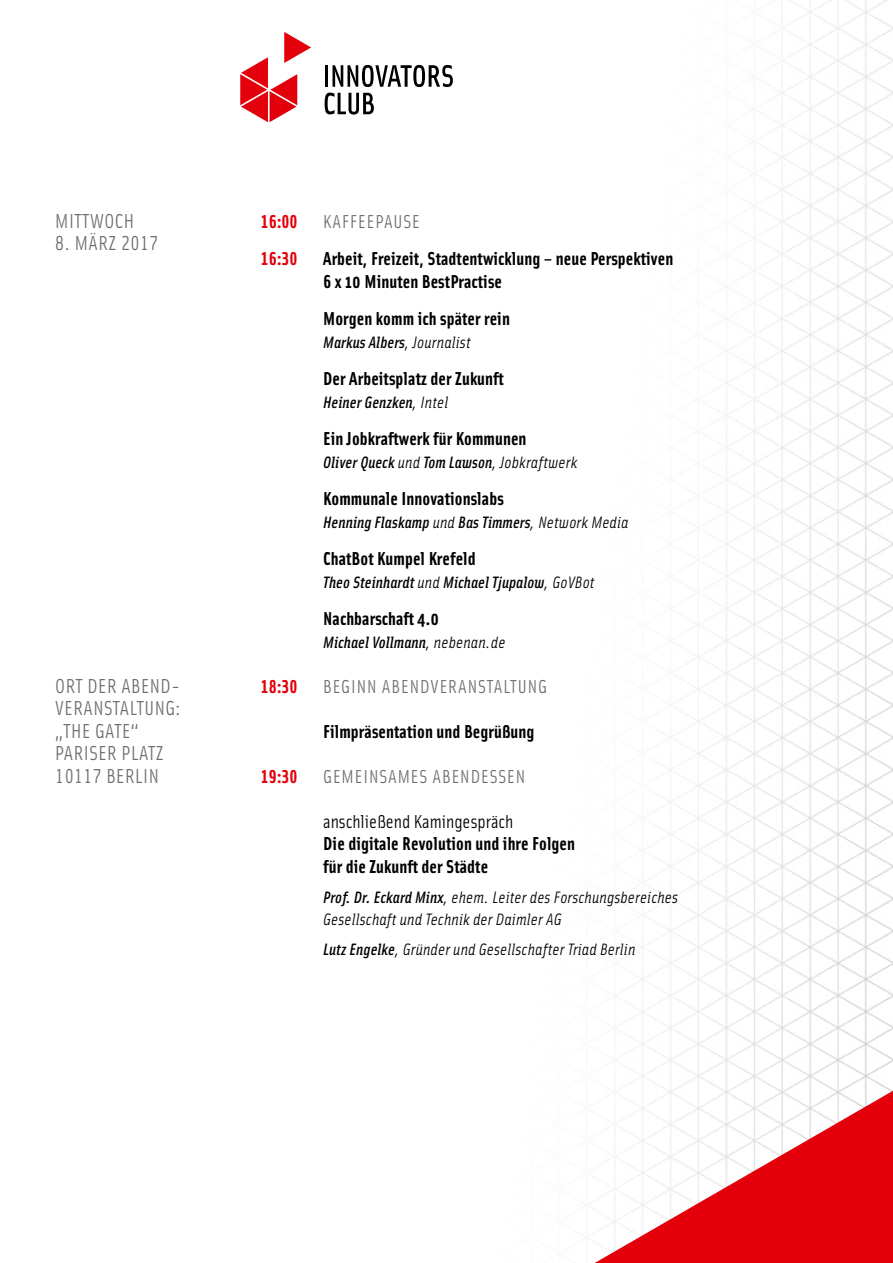
<style>
.page{position:relative;width:893px;height:1263px;background:#fff}
.page>*{position:absolute;margin:0;border:0;box-sizing:border-box;transform-origin:0 0}
.t1{font:20.25px/22.5px "Solex Regular Lining";letter-spacing:.025em;color:#6a6d6e}
.t2{font:700 18.75px/22.5px "Solex";letter-spacing:.005em;color:#000}
.t3{font:18.75px "Solex";letter-spacing:.05em;color:#6a6d6e}
.t4{font:18.75px "Solex";color:#000}
.t5{font:18.75px "Solex Regular Lining";letter-spacing:.05em;color:#6a6d6e}
.t6{font:18.75px "Solex Bold Lining";color:#e3000b}
.t7{font:italic 500 16.5px "Solex";letter-spacing:.005em;color:#000}
.t8{font:italic 16.5px/22.5px "Solex";letter-spacing:.01em;color:#000}
.s1{font-weight:400}
.s2{font-weight:500}
</style>
<div class="page">
<img style="left:267px;top:0;width:626px;height:1091px">
<svg style="left:595px;top:1091px;width:298px;height:172px"></svg>
<div style="left:240px;top:32px;width:213px;height:90px;background:#fff"></div>
<svg style="left:240px;top:32px;width:71px;height:90px"></svg>
<hr style="left:325px;top:65px;width:3px;height:22px;background:#000">
<svg style="left:333px;top:65px;width:120px;height:22px"></svg>
<svg style="left:325px;top:93px;width:49px;height:22px"></svg>
<p class="t1" style="left:55px;top:209px;width:80px">MITTWOCH</p>
<p class="t1" style="left:55px;top:231px;width:105px">8. MÄRZ 2017</p>
<p class="t1" style="left:55px;top:674px;width:127px">ORT DER ABEND-<br>VERANSTALTUNG: „THE GATE“<br>PARISER PLATZ<br>10117 BERLIN</p>
<p class="t6" style="left:261px;top:209px;width:38px">16:00</p>
<p class="t3" style="left:323px;top:209px;width:98px">KAFFEEPAUSE</p>
<p class="t6" style="left:261px;top:246px;width:38px">16:30</p>
<p class="t2" style="left:323px;top:246px;width:352px">Arbeit, Freizeit, Stadtentwicklung – neue Perspektiven<br>6 x 10 Minuten BestPractise</p>
<p class="t2" style="left:323px;top:306px;width:188px">Morgen komm ich später rein</p>
<p class="t7" style="left:323px;top:331px;width:149px">Markus Albers<span class="s1">, Journalist</span></p>
<p class="t2" style="left:323px;top:366px;width:182px">Der Arbeitsplatz der Zukunft</p>
<p class="t7" style="left:323px;top:391px;width:127px">Heiner Genzken<span class="s1">, Intel</span></p>
<p class="t2" style="left:323px;top:426px;width:205px">Ein Jobkraftwerk für Kommunen</p>
<p class="t7" style="left:323px;top:451px;width:256px">Oliver Queck <span class="s1">und</span> Tom Lawson<span class="s1">, Jobkraftwerk</span></p>
<p class="t2" style="left:323px;top:486px;width:182px">Kommunale Innovationslabs</p>
<p class="t7" style="left:323px;top:511px;width:307px">Henning Flaskamp <span class="s1">und</span> Bas Timmers<span class="s1">, Network Media</span></p>
<p class="t2" style="left:323px;top:546px;width:154px">ChatBot Kumpel Krefeld</p>
<p class="t7" style="left:323px;top:571px;width:273px">Theo Steinhardt <span class="s1">und</span> Michael Tjupalow<span class="s1">, GoVBot</span></p>
<p class="t2" style="left:323px;top:606px;width:117px">Nachbarschaft 4.0</p>
<p class="t7" style="left:323px;top:631px;width:184px">Michael Vollmann<span class="s1">, nebenan.de</span></p>
<p class="t6" style="left:261px;top:674px;width:38px">18:30</p>
<p class="t5" style="left:323px;top:674px;width:226px">BEGINN ABENDVERANSTALTUNG</p>
<p class="t2" style="left:323px;top:719px;width:213px">Filmpräsentation und Begrüßung</p>
<p class="t6" style="left:261px;top:764px;width:38px">19:30</p>
<p class="t3" style="left:323px;top:764px;width:204px">GEMEINSAMES ABENDESSEN</p>
<p class="t4" style="left:323px;top:809px;width:192px">anschließend Kamingespräch</p>
<p class="t2" style="left:323px;top:831px;width:253px">Die digitale Revolution und ihre Folgen für die Zukunft der Städte</p>
<p class="t8" style="left:323px;top:885px;width:356px"><span class="s2">Prof. Dr. Eckard Minx</span>, ehem. Leiter des Forschungsbereiches<br>Gesellschaft und Technik der Daimler AG</p>
<p class="t8" style="left:323px;top:938px;width:314px"><span class="s2">Lutz Engelke</span>, Gründer und Gesellschafter Triad Berlin</p>
</div>
